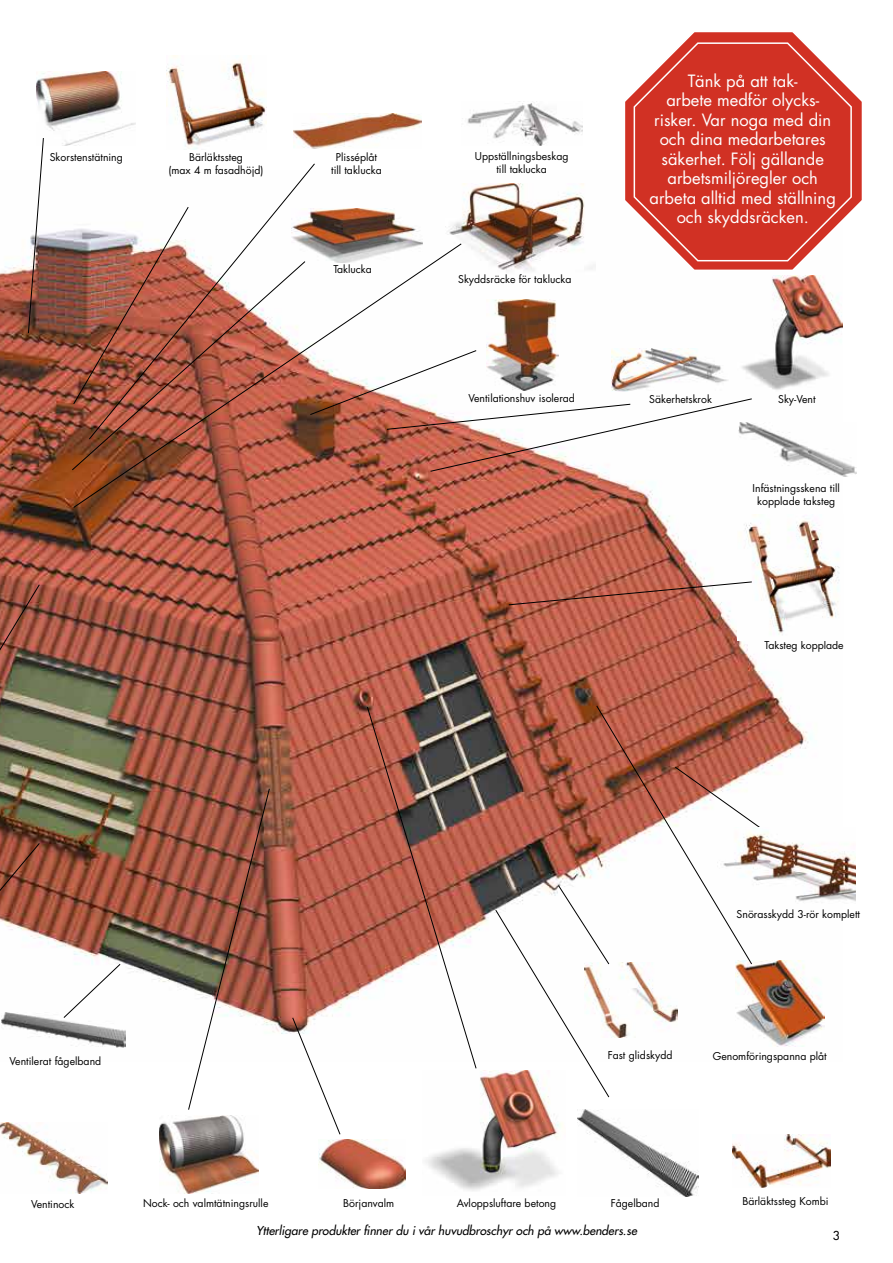
<style>
.page{position:relative;width:893px;height:1263px;background:#fff}
.page>*{position:absolute;margin:0;border:0;box-sizing:border-box;transform-origin:0 0}
.t1{font:16.5px/19.5px "Futura Std";color:#fff;text-align:center}
.t2{font:italic 500 12px "Futura Std";color:#000}
.t3{font:500 12px "Futura Std";color:#000}
.t4{font:10.5px/12.6px "Futura Std";color:#000;text-align:center}
</style>
<div class="page">
<img style="left:0;top:183px;width:812px;height:865px">
<img style="left:578px;top:1109px;width:120px;height:87px">
<img style="left:2px;top:1012px;width:123px;height:36px">
<img style="left:445px;top:184px;width:150px;height:90px">
<img style="left:315px;top:209px;width:107px;height:34px">
<img style="left:486px;top:299px;width:72px;height:51px">
<img style="left:774px;top:961px;width:51px;height:86px">
<img style="left:36px;top:71px;width:100px;height:75px">
<img style="left:318px;top:1139px;width:87px;height:50px">
<img style="left:160px;top:1115px;width:98px;height:78px">
<img style="left:188px;top:788px;width:82px;height:322px">
<img style="left:738px;top:275px;width:104px;height:116px">
<svg style="left:462px;top:350px;width:290px;height:122px"></svg>
<svg style="left:89px;top:163px;width:226px;height:80px"></svg>
<svg style="left:73px;top:207px;width:116px;height:36px"></svg>
<svg style="left:28px;top:138px;width:16px;height:195px"></svg>
<img style="left:0;top:584px;width:40px;height:442px">
<svg style="left:63px;top:964px;width:58px;height:54px"></svg>
<svg style="left:292px;top:1017px;width:48px;height:118px"></svg>
<img style="left:367px;top:706px;width:110px;height:363px">
<img style="left:495px;top:705px;width:279px;height:392px">
<img style="left:0;top:1122px;width:107px;height:72px">
<img style="left:738px;top:423px;width:118px;height:53px">
<img style="left:611px;top:348px;width:117px;height:44px">
<img style="left:73px;top:243px;width:389px;height:265px">
<img style="left:425px;top:1070px;width:140px;height:121px">
<img style="left:293px;top:114px;width:128px;height:34px">
<svg style="left:623px;top:32px;width:239px;height:240px"></svg>
<svg style="left:633px;top:41px;width:220px;height:221px;background:#d74c41"></svg>
<img style="left:718px;top:827px;width:138px;height:77px">
<img style="left:167px;top:55px;width:99px;height:94px">
<img style="left:737px;top:515px;width:103px;height:125px">
<svg style="left:508px;top:581px;width:244px;height:24px"></svg>
<img style="left:467px;top:101px;width:115px;height:45px">
<img style="left:733px;top:1135px;width:97px;height:53px">
<p class="t4" style="left:50px;top:151px;width:75px">Skorstenstätning</p>
<p class="t4" style="left:168px;top:151px;width:97px">Bärläktssteg<br>(max 4 m fasadhöjd)</p>
<p class="t4" style="left:331px;top:151px;width:52px">Plisséplåt till taklucka</p>
<p class="t4" style="left:333px;top:263px;width:40px">Taklucka</p>
<p class="t4" style="left:475px;top:150px;width:95px">Uppställningsbeskag till taklucka</p>
<p class="t4" style="left:458px;top:273px;width:115px">Skyddsräcke för taklucka</p>
<p class="t4" style="left:468px;top:392px;width:108px">Ventilationshuv isolerad</p>
<h1 class="t1" style="left:650px;top:71px;width:188px">Tänk på att tak-<br>arbete medför olycks&shy;risker. Var noga med din och dina medarbetares säkerhet. Följ gällande arbetsmiljöregler och arbeta alltid med ställning och skyddsräcken.</h1>
<p class="t4" style="left:649px;top:392px;width:64px">Säkerhetskrok</p>
<p class="t4" style="left:778px;top:392px;width:39px">Sky-Vent</p>
<p class="t4" style="left:753px;top:482px;width:89px">Infästningsskena till kopplade taksteg</p>
<p class="t4" style="left:764px;top:639px;width:81px">Taksteg kopplade</p>
<p class="t4" style="left:737px;top:908px;width:125px">Snörasskydd 3-rör komplett</p>
<p class="t4" style="left:10px;top:1055px;width:93px">Ventilerat fågelband</p>
<p class="t4" style="left:608px;top:1049px;width:66px">Fast glidskydd</p>
<p class="t4" style="left:713px;top:1050px;width:115px">Genomföringspanna plåt</p>
<p class="t4" style="left:31px;top:1197px;width:45px">Ventinock</p>
<p class="t4" style="left:143px;top:1197px;width:127px">Nock- och valmtätningsrulle</p>
<p class="t4" style="left:343px;top:1197px;width:53px">Börjanvalm</p>
<p class="t4" style="left:457px;top:1197px;width:101px">Avloppsluftare betong</p>
<p class="t4" style="left:611px;top:1197px;width:50px">Fågelband</p>
<p class="t2" style="left:256px;top:1223px;width:382px">Ytterligare produkter finner du i vår huvudbroschyr och på www.benders.se</p>
<p class="t4" style="left:742px;top:1195px;width:88px">Bärläktssteg Kombi</p>
<p class="t3" style="left:833px;top:1227px;width:8px">3</p>
</div>
